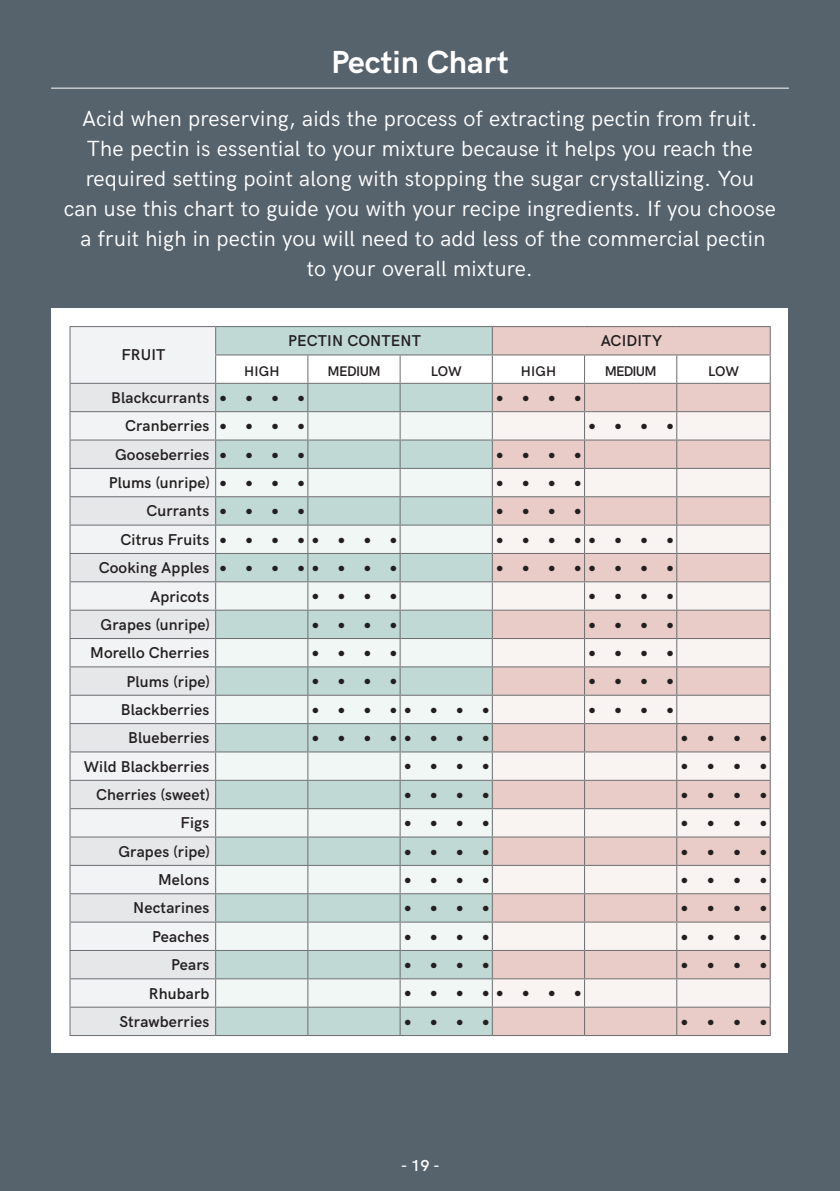
<style>
.page{position:relative;width:840px;height:1191px;background:#fff}
.page>*{position:absolute;margin:0;border:0;box-sizing:border-box;transform-origin:0 0}
.Underline_Title{font:700 32px "HK Grotesk";color:#fff}
.BODY_COPY{font:700 23.6px "HK Grotesk";color:#231f20}
.BODY_COPY-2{font:22px/30px "HK Grotesk";letter-spacing:.01em;color:#fff;text-align:center}
.BODY_COPY-3{font:600 16px "HK Grotesk";color:#fff}
.BODY_COPY-4{font:600 15.8px "HK Grotesk";letter-spacing:.01em;color:#231f20}
.BODY_COPY-5{font:600 14px "HK Grotesk";letter-spacing:-.03em;color:#231f20}
</style>
<div class="page">
<div style="left:0;top:0;width:839px;height:1191px;background:#56626c"></div>
<div style="left:52px;top:308px;width:736px;height:744px;background:#fff"></div>
<hr style="left:51px;top:88px;width:737px;height:1px;background:#fff">
<div style="left:70px;top:327px;width:145px;height:56px;background:#f2f3f4"></div>
<svg style="left:70px;top:384px;width:145px;height:651px;fill:#e6e7e9"></svg>
<hr style="left:69px;top:326px;width:146px;height:1px;background:#6c6d70">
<hr style="left:215px;top:326px;width:93px;height:1px;background:#6c6d70">
<hr style="left:308px;top:326px;width:92px;height:1px;background:#6c6d70">
<hr style="left:400px;top:326px;width:92px;height:1px;background:#6c6d70">
<hr style="left:492px;top:326px;width:92px;height:1px;background:#6c6d70">
<hr style="left:584px;top:326px;width:92px;height:1px;background:#6c6d70">
<hr style="left:676px;top:326px;width:94px;height:1px;background:#6c6d70">
<hr style="left:69px;top:383px;width:146px;height:1px;background:#6c6d70">
<hr style="left:69px;top:411px;width:146px;height:1px;background:#6c6d70">
<hr style="left:69px;top:439px;width:146px;height:1px;background:#6c6d70">
<hr style="left:69px;top:468px;width:146px;height:1px;background:#6c6d70">
<hr style="left:69px;top:496px;width:146px;height:1px;background:#6c6d70">
<hr style="left:69px;top:524px;width:146px;height:1px;background:#6c6d70">
<hr style="left:69px;top:553px;width:146px;height:1px;background:#6c6d70">
<hr style="left:69px;top:581px;width:146px;height:1px;background:#6c6d70">
<hr style="left:69px;top:609px;width:146px;height:1px;background:#6c6d70">
<hr style="left:69px;top:638px;width:146px;height:1px;background:#6c6d70">
<hr style="left:69px;top:666px;width:146px;height:1px;background:#6c6d70">
<hr style="left:69px;top:694px;width:146px;height:1px;background:#6c6d70">
<hr style="left:69px;top:723px;width:146px;height:1px;background:#6c6d70">
<hr style="left:69px;top:751px;width:146px;height:1px;background:#6c6d70">
<hr style="left:69px;top:780px;width:146px;height:1px;background:#6c6d70">
<hr style="left:69px;top:808px;width:146px;height:1px;background:#6c6d70">
<hr style="left:69px;top:836px;width:146px;height:1px;background:#6c6d70">
<hr style="left:69px;top:865px;width:146px;height:1px;background:#6c6d70">
<hr style="left:69px;top:893px;width:146px;height:1px;background:#6c6d70">
<hr style="left:69px;top:921px;width:146px;height:1px;background:#6c6d70">
<hr style="left:69px;top:950px;width:146px;height:1px;background:#6c6d70">
<hr style="left:69px;top:978px;width:146px;height:1px;background:#6c6d70">
<hr style="left:69px;top:1006px;width:146px;height:1px;background:#6c6d70">
<svg style="left:69px;top:327px;width:1px;height:708px"></svg>
<svg style="left:215px;top:327px;width:555px;height:708px"></svg>
<hr style="left:69px;top:1035px;width:146px;height:1px;background:#6c6d70">
<hr style="left:215px;top:1035px;width:93px;height:1px;background:#6c6d70">
<hr style="left:308px;top:1035px;width:92px;height:1px;background:#6c6d70">
<hr style="left:400px;top:1035px;width:92px;height:1px;background:#6c6d70">
<hr style="left:492px;top:1035px;width:92px;height:1px;background:#6c6d70">
<hr style="left:584px;top:1035px;width:92px;height:1px;background:#6c6d70">
<hr style="left:676px;top:1035px;width:94px;height:1px;background:#6c6d70">
<p class="Underline_Title" style="left:331px;top:38px;width:179px">Pectin Chart</p>
<p class="BODY_COPY-2" style="left:64px;top:102px;width:713px">Acid when preserving, aids the process of extracting pectin from fruit.<br>The pectin is essential to your mixture because it helps you reach the required setting point along with stopping the sugar crystallizing. You<br>can use this chart to guide you with your recipe ingredients. If you choose a fruit high in pectin you will need to add less of the commercial pectin<br>to your overall mixture.</p>
<p class="BODY_COPY-4" style="left:121px;top:343px;width:46px">FRUIT</p>
<p class="BODY_COPY-4" style="left:288px;top:329px;width:134px">PECTIN CONTENT</p>
<p class="BODY_COPY-4" style="left:600px;top:329px;width:63px">ACIDITY</p>
<p class="BODY_COPY-5" style="left:244px;top:361px;width:37px">HIGH</p>
<p class="BODY_COPY-5" style="left:327px;top:361px;width:55px">MEDIUM</p>
<p class="BODY_COPY-5" style="left:430px;top:361px;width:32px">LOW</p>
<p class="BODY_COPY-5" style="left:520px;top:361px;width:37px">HIGH</p>
<p class="BODY_COPY-5" style="left:604px;top:361px;width:53px">MEDIUM</p>
<p class="BODY_COPY-5" style="left:707px;top:361px;width:32px">LOW</p>
<p class="BODY_COPY-4" style="left:111px;top:386px;width:100px">Blackcurrants</p>
<p class="BODY_COPY" style="left:219px;top:378px;width:88px">••••</p>
<p class="BODY_COPY" style="left:495px;top:378px;width:88px">••••</p>
<p class="BODY_COPY-4" style="left:125px;top:414px;width:86px">Cranberries</p>
<p class="BODY_COPY" style="left:219px;top:406px;width:88px">••••</p>
<p class="BODY_COPY" style="left:587px;top:406px;width:88px">••••</p>
<p class="BODY_COPY-4" style="left:115px;top:442px;width:96px">Gooseberries</p>
<p class="BODY_COPY" style="left:219px;top:435px;width:88px">••••</p>
<p class="BODY_COPY" style="left:495px;top:435px;width:88px">••••</p>
<p class="BODY_COPY-4" style="left:109px;top:471px;width:103px">Plums (unripe)</p>
<p class="BODY_COPY" style="left:219px;top:463px;width:88px">••••</p>
<p class="BODY_COPY" style="left:495px;top:463px;width:88px">••••</p>
<p class="BODY_COPY-4" style="left:146px;top:499px;width:64px">Currants</p>
<p class="BODY_COPY" style="left:219px;top:491px;width:88px">••••</p>
<p class="BODY_COPY" style="left:495px;top:491px;width:88px">••••</p>
<p class="BODY_COPY-4" style="left:120px;top:527px;width:90px">Citrus Fruits</p>
<p class="BODY_COPY" style="left:219px;top:520px;width:180px">••••••••</p>
<p class="BODY_COPY" style="left:495px;top:520px;width:180px">••••••••</p>
<p class="BODY_COPY-4" style="left:99px;top:556px;width:112px">Cooking Apples</p>
<p class="BODY_COPY" style="left:219px;top:548px;width:180px">••••••••</p>
<p class="BODY_COPY" style="left:495px;top:548px;width:180px">••••••••</p>
<p class="BODY_COPY-4" style="left:150px;top:584px;width:61px">Apricots</p>
<p class="BODY_COPY" style="left:311px;top:576px;width:88px">••••</p>
<p class="BODY_COPY" style="left:587px;top:576px;width:88px">••••</p>
<p class="BODY_COPY-4" style="left:101px;top:612px;width:111px">Grapes (unripe)</p>
<p class="BODY_COPY" style="left:311px;top:605px;width:88px">••••</p>
<p class="BODY_COPY" style="left:587px;top:605px;width:88px">••••</p>
<p class="BODY_COPY-4" style="left:90px;top:641px;width:120px">Morello Cherries</p>
<p class="BODY_COPY" style="left:311px;top:633px;width:88px">••••</p>
<p class="BODY_COPY" style="left:587px;top:633px;width:88px">••••</p>
<p class="BODY_COPY-4" style="left:126px;top:669px;width:85px">Plums (ripe)</p>
<p class="BODY_COPY" style="left:311px;top:661px;width:88px">••••</p>
<p class="BODY_COPY" style="left:587px;top:661px;width:88px">••••</p>
<p class="BODY_COPY-4" style="left:121px;top:697px;width:90px">Blackberries</p>
<p class="BODY_COPY" style="left:311px;top:690px;width:180px">••••••••</p>
<p class="BODY_COPY" style="left:587px;top:690px;width:88px">••••</p>
<p class="BODY_COPY-4" style="left:128px;top:726px;width:82px">Blueberries</p>
<p class="BODY_COPY" style="left:311px;top:718px;width:180px">••••••••</p>
<p class="BODY_COPY" style="left:679px;top:718px;width:89px">••••</p>
<p class="BODY_COPY-4" style="left:84px;top:754px;width:127px">Wild Blackberries</p>
<p class="BODY_COPY" style="left:403px;top:746px;width:88px">••••</p>
<p class="BODY_COPY" style="left:679px;top:746px;width:89px">••••</p>
<p class="BODY_COPY-4" style="left:96px;top:782px;width:115px">Cherries (sweet)</p>
<p class="BODY_COPY" style="left:403px;top:775px;width:88px">••••</p>
<p class="BODY_COPY" style="left:679px;top:775px;width:89px">••••</p>
<p class="BODY_COPY-4" style="left:180px;top:811px;width:30px">Figs</p>
<p class="BODY_COPY" style="left:403px;top:803px;width:88px">••••</p>
<p class="BODY_COPY" style="left:679px;top:803px;width:89px">••••</p>
<p class="BODY_COPY-4" style="left:118px;top:839px;width:93px">Grapes (ripe)</p>
<p class="BODY_COPY" style="left:403px;top:831px;width:88px">••••</p>
<p class="BODY_COPY" style="left:679px;top:831px;width:89px">••••</p>
<p class="BODY_COPY-4" style="left:158px;top:867px;width:53px">Melons</p>
<p class="BODY_COPY" style="left:403px;top:860px;width:88px">••••</p>
<p class="BODY_COPY" style="left:679px;top:860px;width:89px">••••</p>
<p class="BODY_COPY-4" style="left:133px;top:896px;width:78px">Nectarines</p>
<p class="BODY_COPY" style="left:403px;top:888px;width:88px">••••</p>
<p class="BODY_COPY" style="left:679px;top:888px;width:89px">••••</p>
<p class="BODY_COPY-4" style="left:152px;top:924px;width:59px">Peaches</p>
<p class="BODY_COPY" style="left:403px;top:916px;width:88px">••••</p>
<p class="BODY_COPY" style="left:679px;top:916px;width:89px">••••</p>
<p class="BODY_COPY-4" style="left:171px;top:953px;width:40px">Pears</p>
<p class="BODY_COPY" style="left:403px;top:945px;width:88px">••••</p>
<p class="BODY_COPY" style="left:679px;top:945px;width:89px">••••</p>
<p class="BODY_COPY-4" style="left:149px;top:981px;width:62px">Rhubarb</p>
<p class="BODY_COPY" style="left:403px;top:973px;width:180px">••••••••</p>
<p class="BODY_COPY-4" style="left:119px;top:1009px;width:91px">Strawberries</p>
<p class="BODY_COPY" style="left:403px;top:1001px;width:88px">••••</p>
<p class="BODY_COPY" style="left:679px;top:1001px;width:89px">••••</p>
<p class="BODY_COPY-3" style="left:400px;top:1153px;width:40px">- 19 -</p>
</div>
